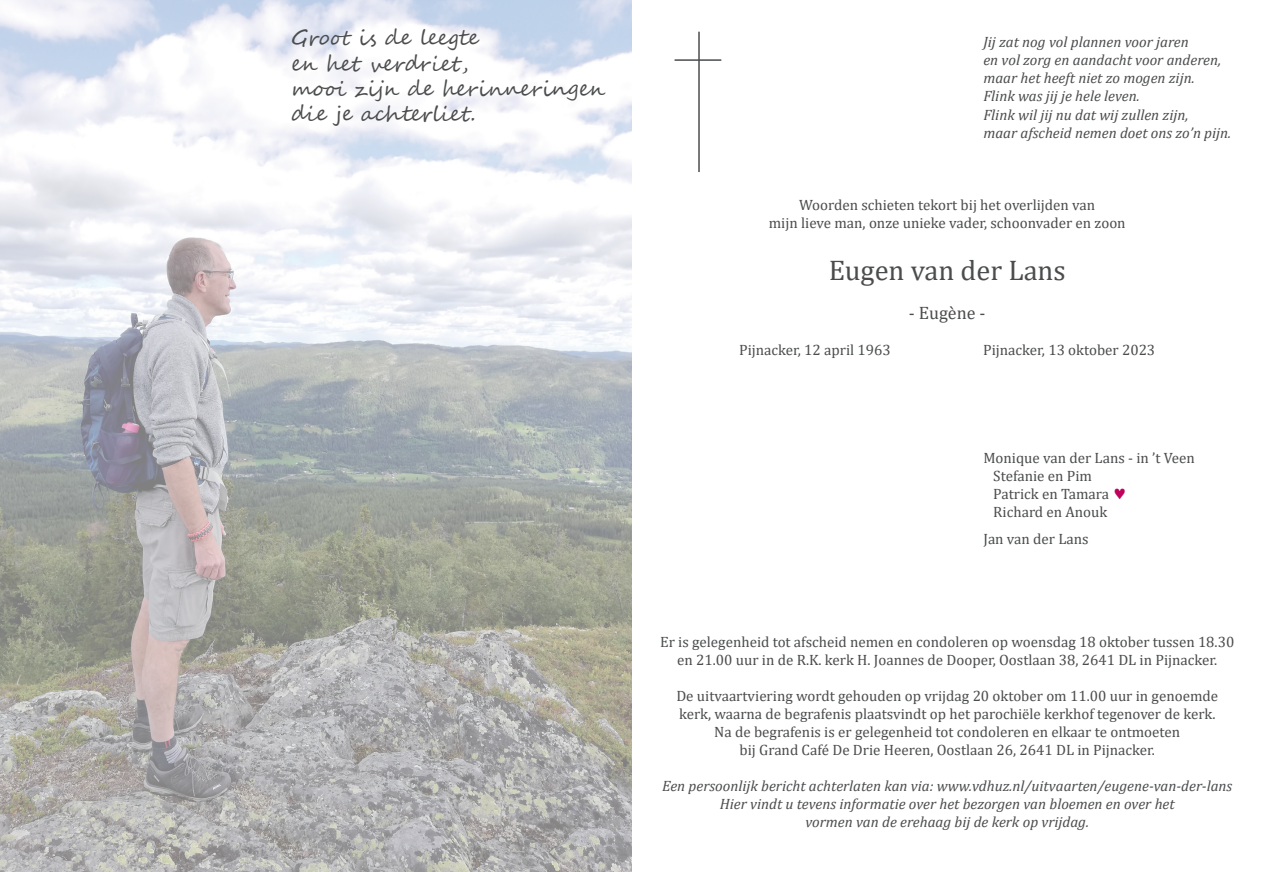
<style>
.page{position:relative;width:1263px;height:872px;background:#fff}
.page>*{position:absolute;margin:0;border:0;box-sizing:border-box;transform-origin:0 0}
.t1{font:28.5px "Cambria";color:#4b4c4d}
.t2{font:21px/25.2px "Segoe Script";color:#4b4c4d}
.t3{font:18px "Cambria";color:#4b4c4d}
.t4{font:15px/18px "Cambria";color:#4b4c4d;text-align:center}
.t5{font:italic 15px/18px "Cambria";color:#4b4c4d}
.s1{color:#c0015e}
</style>
<div class="page">
<img style="left:0;top:0;width:631px;height:872px">
<hr style="left:698px;top:32px;width:2px;height:140px;background:#4b4c4d">
<hr style="left:674px;top:59px;width:47px;height:2px;background:#4b4c4d">
<h2 class="t2" style="left:291px;top:26px;width:316px">Groot is de leegte<br>en het verdriet,<br>mooi zijn de herinneringen die je achterliet.</h2>
<p class="t5" style="left:983px;top:33px;width:249px">Jij zat nog vol plannen voor jaren<br>en vol zorg en aandacht voor anderen, maar het heeft niet zo mogen zijn.<br>Flink was jij je hele leven.<br>Flink wil jij nu dat wij zullen zijn,<br>maar afscheid nemen doet ons zo’n pijn.</p>
<p class="t4" style="left:769px;top:195px;width:358px">Woorden schieten tekort bij het overlijden van<br>mijn lieve man, onze unieke vader, schoonvader en zoon</p>
<h1 class="t1" style="left:829px;top:253px;width:239px">Eugen van der Lans</h1>
<p class="t3" style="left:909px;top:303px;width:78px">- Eugène -</p>
<p class="t4" style="left:739px;top:341px;width:153px">Pijnacker, 12 april 1963</p>
<p class="t4" style="left:983px;top:341px;width:174px">Pijnacker, 13 oktober 2023</p>
<p class="t4" style="left:993px;top:449px;width:203px;text-align:left;text-indent:-10px">Monique van der Lans - in ’t Veen<br>Stefanie en Pim<br>Patrick en Tamara <span class="s1">♥<br></span>Richard en Anouk</p>
<p class="t4" style="left:983px;top:530px;width:107px">Jan van der Lans</p>
<p class="t4" style="left:660px;top:632px;width:576px">Er is gelegenheid tot afscheid nemen en condoleren op woensdag 18 oktober tussen 18.30 en 21.00 uur in de R.K. kerk H. Joannes de Dooper, Oostlaan 38, 2641 DL in Pijnacker.</p>
<p class="t4" style="left:676px;top:686px;width:543px">De uitvaartviering wordt gehouden op vrijdag 20 oktober om 11.00 uur in genoemde kerk, waarna de begrafenis plaatsvindt op het parochiële kerkhof tegenover de kerk.<br>Na de begrafenis is er gelegenheid tot condoleren en elkaar te ontmoeten<br>bij Grand Café De Drie Heeren, Oostlaan 26, 2641 DL in Pijnacker.</p>
<p class="t5" style="left:662px;top:775px;width:572px;text-align:center">Een persoonlijk bericht achterlaten kan via: www.vdhuz.nl/uitvaarten/eugene-van-der-lans<br>Hier vindt u tevens informatie over het bezorgen van bloemen en over het<br>vormen van de erehaag bij de kerk op vrijdag.</p>
</div>
